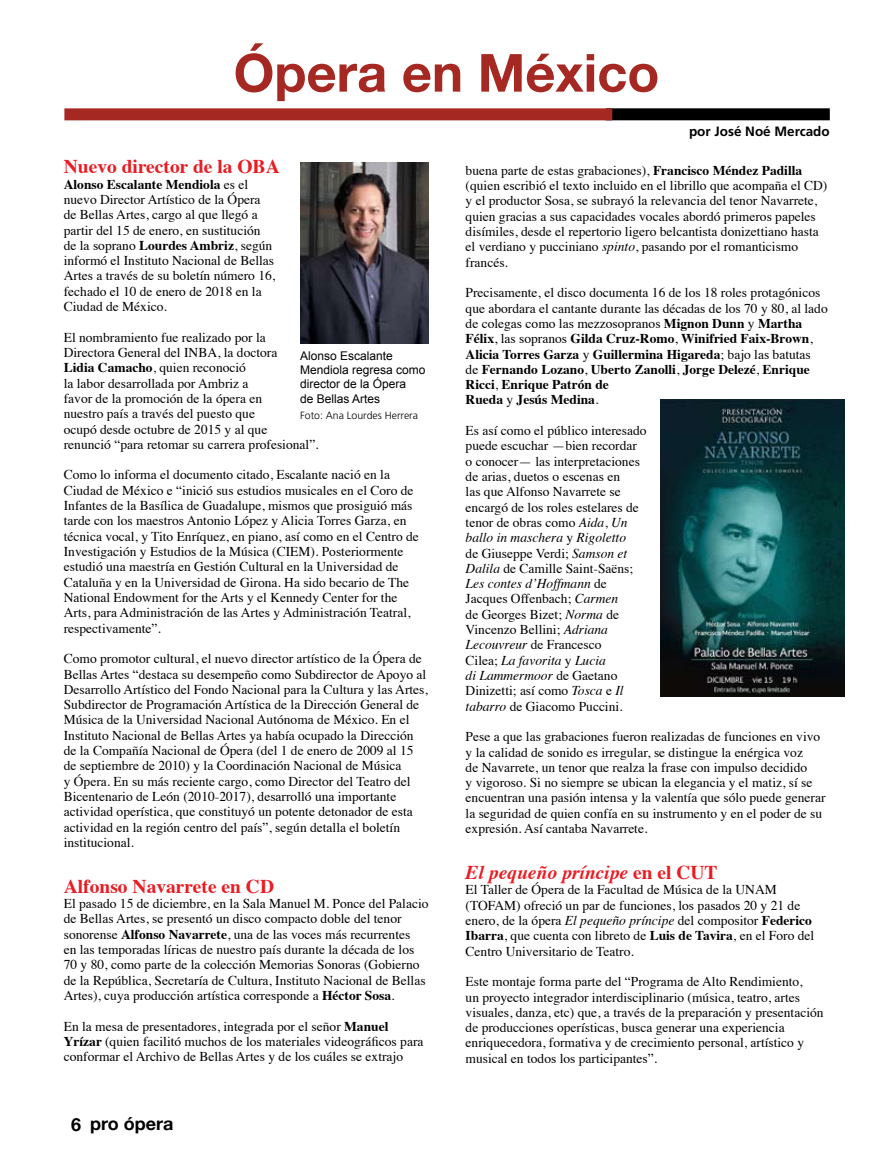
<style>
.page{position:relative;width:893px;height:1170px;background:#fff}
.page>*{position:absolute;margin:0;border:0;box-sizing:border-box;transform-origin:0 0}
.t1{font:700 52.5px "Helvetica Neue";color:#a62822}
.t2{font:700 19.5px "Times";color:#e91c23}
.t3{font:italic 700 19.5px "Times";color:#e91c23}
.t4{font:700 18px "Helvetica Neue";color:#000}
.t5{font:13.5px/15.3px "Times";color:#000}
.t6{font:700 13.5px "Frutiger";color:#000}
.t7{font:12px/13.8px "Arial";color:#000}
.t8{font:300 10.5px "Frutiger";color:#000}
.s1{font-weight:700}
.s2{font-style:italic}
.s3{font-style:normal}
</style>
<div class="page">
<img style="left:301px;top:162px;width:127px;height:182px">
<div style="left:606px;top:108px;width:224px;height:12px;background:#000"></div>
<div style="left:64px;top:108px;width:548px;height:12px;background:#a62822"></div>
<img style="left:661px;top:399px;width:184px;height:297px">
<h1 class="t1" style="left:234px;top:40px;width:427px">Ópera en México</h1>
<p class="t6" style="left:689px;top:123px;width:142px">por José Noé Mercado</p>
<h2 class="t2" style="left:64px;top:148px;width:217px">Nuevo director de la OBA</h2>
<p class="t5" style="left:64px;top:175px;width:213px"><span class="s1">Alonso Escalante Mendiola</span> es el nuevo Director Artístico de la Ópera de Bellas Artes, cargo al que llegó a partir del 15 de enero, en sustitución de la soprano <span class="s1">Lourdes Ambriz</span>, según informó el Instituto Nacional de Bellas Artes a través de su boletín número 16, fechado el 10 de enero de 2018 en la Ciudad de México.</p>
<p class="t5" style="left:64px;top:328px;width:256px">El nombramiento fue realizado por la Directora General del INBA, la doctora<br><span class="s1">Lidia Camacho</span>, quien reconoció<br>la labor desarrollada por Ambriz a<br>favor de la promoción de la ópera en<br>nuestro país a través del puesto que<br>ocupó desde octubre de 2015 y al que<br>renunció “para retomar su carrera profesional”.</p>
<p class="t5" style="left:64px;top:466px;width:357px">Como lo informa el documento citado, Escalante nació en la Ciudad de México e “inició sus estudios musicales en el Coro de Infantes de la Basílica de Guadalupe, mismos que prosiguió más tarde con los maestros Antonio López y Alicia Torres Garza, en técnica vocal, y Tito Enríquez, en piano, así como en el Centro de Investigación y Estudios de la Música (CIEM). Posteriormente estudió una maestría en Gestión Cultural en la Universidad de Cataluña y en la Universidad de Girona. Ha sido becario de The National Endowment for the Arts y el Kennedy Center for the Arts, para Administración de las Artes y Administración Teatral, respectivamente”.</p>
<p class="t5" style="left:64px;top:649px;width:366px">Como promotor cultural, el nuevo director artístico de la Ópera de Bellas Artes “destaca su desempeño como Subdirector de Apoyo al Desarrollo Artístico del Fondo Nacional para la Cultura y las Artes, Subdirector de Programación Artística de la Dirección General de Música de la Universidad Nacional Autónoma de México. En el Instituto Nacional de Bellas Artes ya había ocupado la Dirección de la Compañía Nacional de Ópera (del 1 de enero de 2009 al 15 de septiembre de 2010) y la Coordinación Nacional de Música<br>y Ópera. En su más reciente cargo, como Director del Teatro del Bicentenario de León (2010-2017), desarrolló una importante actividad operística, que constituyó un potente detonador de esta actividad en la región centro del país”, según detalla el boletín institucional.</p>
<h2 class="t2" style="left:64px;top:867px;width:212px">Alfonso Navarrete en CD</h2>
<p class="t5" style="left:64px;top:894px;width:366px">El pasado 15 de diciembre, en la Sala Manuel M. Ponce del Palacio de Bellas Artes, se presentó un disco compacto doble del tenor sonorense <span class="s1">Alfonso Navarrete</span>, una de las voces más recurrentes<br>en las temporadas líricas de nuestro país durante la década de los 70 y 80, como parte de la colección Memorias Sonoras (Gobierno de la República, Secretaría de Cultura, Instituto Nacional de Bellas Artes), cuya producción artística corresponde a <span class="s1">Héctor Sosa</span>.</p>
<p class="t5" style="left:64px;top:1017px;width:361px">En la mesa de presentadores, integrada por el señor <span class="s1">Manuel<br>Yrízar</span> (quien facilitó muchos de los materiales videográficos para conformar el Archivo de Bellas Artes y de los cuáles se extrajo</p>
<p class="t7" style="left:300px;top:349px;width:127px">Alonso Escalante<br>Mendiola regresa como director de la Ópera</p>
<p class="t7" style="left:300px;top:392px;width:82px">de Bellas Artes</p>
<p class="t8" style="left:300px;top:409px;width:119px">Foto: Ana Lourdes Herrera</p>
<h3 class="t4" style="left:90px;top:1112px;width:85px">pro ópera</h3>
<p class="t5" style="left:466px;top:161px;width:363px">buena parte de estas grabaciones), <span class="s1">Francisco Méndez Padilla </span>(quien escribió el texto incluido en el librillo que acompaña el CD) y el productor Sosa, se subrayó la relevancia del tenor Navarrete, quien gracias a sus capacidades vocales abordó primeros papeles disímiles, desde el repertorio ligero belcantista donizettiano hasta el verdiano y pucciniano <span class="s2">spinto</span>, pasando por el romanticismo francés.</p>
<p class="t5" style="left:466px;top:284px;width:364px">Precisamente, el disco documenta 16 de los 18 roles protagónicos que abordara el cantante durante las décadas de los 70 y 80, al lado de colegas como las mezzosopranos <span class="s1">Mignon Dunn</span> y <span class="s1">Martha Félix</span>, las sopranos <span class="s1">Gilda Cruz-Romo</span>, <span class="s1">Winifried Faix-Brown</span>, <span class="s1">Alicia Torres Garza</span> y <span class="s1">Guillermina Higareda</span>; bajo las batutas<br>de <span class="s1">Fernando Lozano</span>, <span class="s1">Uberto Zanolli</span>, <span class="s1">Jorge Delezé</span>, <span class="s1">Enrique Ricci</span>, <span class="s1">Enrique Patrón de<br>Rueda</span> y <span class="s1">Jesús Medina</span>.</p>
<p class="t5" style="left:466px;top:421px;width:183px">Es así como el público interesado puede escuchar —bien recordar o conocer— las interpretaciones de arias, duetos o escenas en<br>las que Alfonso Navarrete se encargó de los roles estelares de tenor de obras como <span class="s2">Aida</span>, <span class="s2">Un ballo in maschera</span> y <span class="s2">Rigoletto<br></span>de Giuseppe Verdi; <span class="s2">Samson et<br>Dalila</span> de Camille Saint-Saëns;<br><span class="s2">Les contes d’Hoffmann</span> de<br>Jacques Offenbach; <span class="s2">Carmen<br></span>de Georges Bizet; <span class="s2">Norma</span> de<br>Vincenzo Bellini; <span class="s2">Adriana<br>Lecouvreur</span> de Francesco<br>Cilea; <span class="s2">La favorita</span> y <span class="s2">Lucia<br>di Lammermoor</span> de Gaetano<br>Dinizetti; así como <span class="s2">Tosca</span> e <span class="s2">Il tabarro</span> de Giacomo Puccini.</p>
<p class="t5" style="left:466px;top:727px;width:361px">Pese a que las grabaciones fueron realizadas de funciones en vivo y la calidad de sonido es irregular, se distingue la enérgica voz<br>de Navarrete, un tenor que realza la frase con impulso decidido<br>y vigoroso. Si no siempre se ubican la elegancia y el matiz, sí se encuentran una pasión intensa y la valentía que sólo puede generar la seguridad de quien confía en su instrumento y en el poder de su expresión. Así cantaba Navarrete.</p>
<h2 class="t3" style="left:466px;top:854px;width:253px">El pequeño príncipe <span class="s3">en el CUT</span></h2>
<p class="t5" style="left:466px;top:880px;width:350px">El Taller de Ópera de la Facultad de Música de la UNAM (TOFAM) ofreció un par de funciones, los pasados 20 y 21 de enero, de la ópera <span class="s2">El pequeño príncipe</span> del compositor <span class="s1">Federico Ibarra</span>, que cuenta con libreto de <span class="s1">Luis de Tavira</span>, en el Foro del Centro Universitario de Teatro.</p>
<p class="t5" style="left:466px;top:972px;width:360px">Este montaje forma parte del “Programa de Alto Rendimiento,<br>un proyecto integrador interdisciplinario (música, teatro, artes visuales, danza, etc) que, a través de la preparación y presentación de producciones operísticas, busca generar una experiencia enriquecedora, formativa y de crecimiento personal, artístico y musical en todos los participantes”.</p>
</div>
